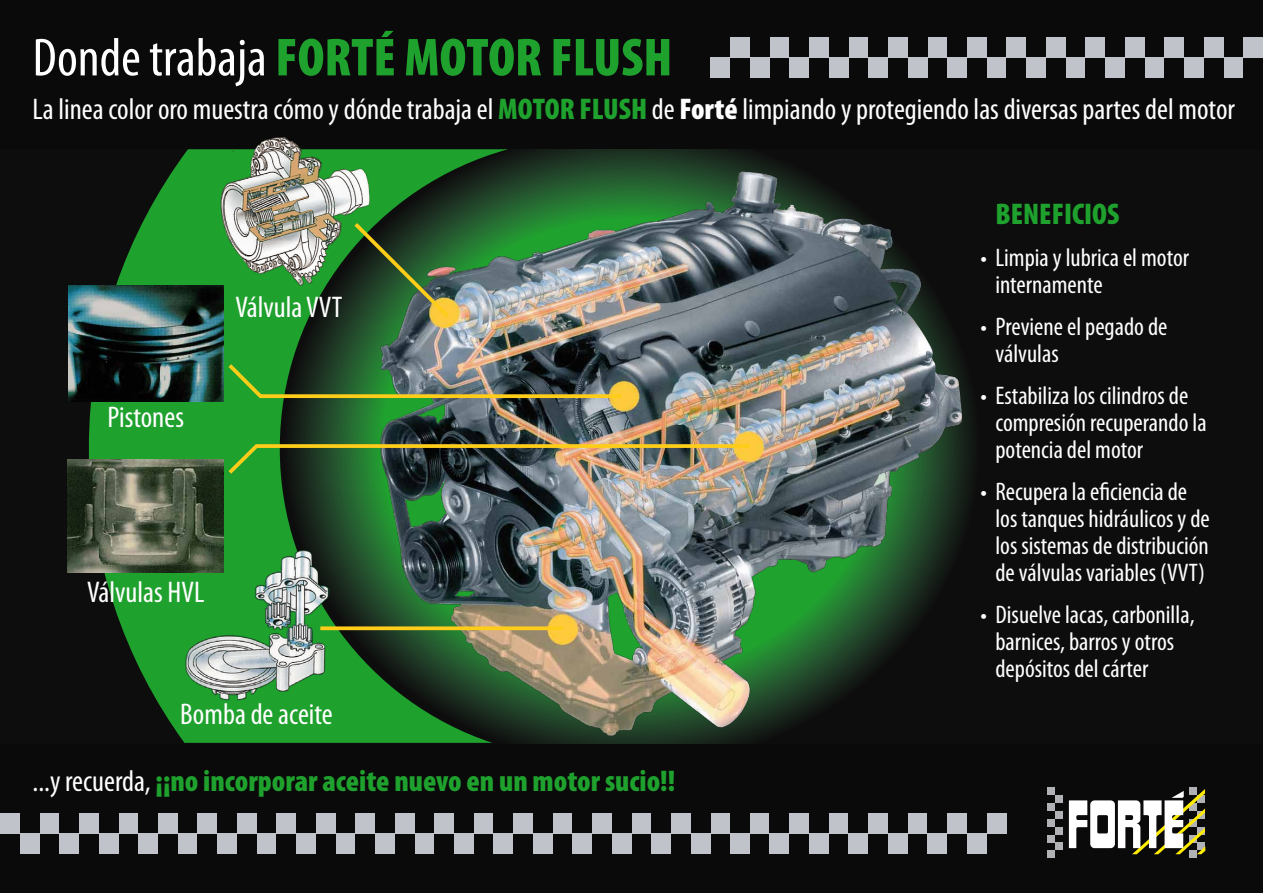
<style>
.page{position:relative;width:1263px;height:893px;background:#0a0a0a}
.page>*{position:absolute;margin:0;border:0;box-sizing:border-box;transform-origin:0 0}
.t1{font:900 condensed 54px "Myriad Pro";color:#1fa12e}
.t2{font:condensed 30px "Myriad Pro";color:#fff}
.t3{font:900 condensed 30px "Myriad Pro";color:#1fa12e}
.t4{font:condensed 25.5px/27px "Myriad Pro";color:#fff}
.s1{font-weight:400;color:#fff}
.s2{font-weight:900;color:#1fa12e}
.s3{font-weight:900}
</style>
<div class="page">
<div style="left:769px;top:37px;width:20px;height:21px;background:#c0c4ca"></div>
<div style="left:750px;top:58px;width:19px;height:20px;background:#c0c4ca"></div>
<div style="left:730px;top:37px;width:20px;height:21px;background:#c0c4ca"></div>
<div style="left:710px;top:58px;width:20px;height:20px;background:#c0c4ca"></div>
<div style="left:848px;top:37px;width:20px;height:21px;background:#c0c4ca"></div>
<div style="left:829px;top:58px;width:19px;height:20px;background:#c0c4ca"></div>
<div style="left:809px;top:37px;width:20px;height:21px;background:#c0c4ca"></div>
<div style="left:789px;top:58px;width:20px;height:20px;background:#c0c4ca"></div>
<div style="left:927px;top:37px;width:20px;height:21px;background:#c0c4ca"></div>
<div style="left:908px;top:58px;width:19px;height:20px;background:#c0c4ca"></div>
<div style="left:888px;top:37px;width:20px;height:21px;background:#c0c4ca"></div>
<div style="left:868px;top:58px;width:20px;height:20px;background:#c0c4ca"></div>
<div style="left:1006px;top:37px;width:20px;height:21px;background:#c0c4ca"></div>
<div style="left:986px;top:58px;width:20px;height:20px;background:#c0c4ca"></div>
<div style="left:967px;top:37px;width:19px;height:21px;background:#c0c4ca"></div>
<div style="left:947px;top:58px;width:20px;height:20px;background:#c0c4ca"></div>
<div style="left:1085px;top:37px;width:20px;height:21px;background:#c0c4ca"></div>
<div style="left:1065px;top:58px;width:20px;height:20px;background:#c0c4ca"></div>
<div style="left:1046px;top:37px;width:19px;height:21px;background:#c0c4ca"></div>
<div style="left:1026px;top:58px;width:20px;height:20px;background:#c0c4ca"></div>
<div style="left:1164px;top:37px;width:20px;height:21px;background:#c0c4ca"></div>
<div style="left:1144px;top:58px;width:20px;height:20px;background:#c0c4ca"></div>
<div style="left:1125px;top:37px;width:19px;height:21px;background:#c0c4ca"></div>
<div style="left:1105px;top:58px;width:20px;height:20px;background:#c0c4ca"></div>
<div style="left:1243px;top:37px;width:20px;height:21px;background:#c0c4ca"></div>
<div style="left:1223px;top:58px;width:20px;height:20px;background:#c0c4ca"></div>
<div style="left:1204px;top:37px;width:19px;height:21px;background:#c0c4ca"></div>
<div style="left:1184px;top:58px;width:20px;height:20px;background:#c0c4ca"></div>
<div style="left:39px;top:813px;width:20px;height:20px;background:#c0c4ca"></div>
<div style="left:20px;top:833px;width:19px;height:21px;background:#c0c4ca"></div>
<div style="left:0;top:813px;width:20px;height:20px;background:#c0c4ca"></div>
<div style="left:118px;top:813px;width:20px;height:20px;background:#c0c4ca"></div>
<div style="left:99px;top:833px;width:19px;height:21px;background:#c0c4ca"></div>
<div style="left:79px;top:813px;width:20px;height:20px;background:#c0c4ca"></div>
<div style="left:59px;top:833px;width:20px;height:21px;background:#c0c4ca"></div>
<div style="left:197px;top:813px;width:20px;height:20px;background:#c0c4ca"></div>
<div style="left:178px;top:833px;width:19px;height:21px;background:#c0c4ca"></div>
<div style="left:158px;top:813px;width:20px;height:20px;background:#c0c4ca"></div>
<div style="left:138px;top:833px;width:20px;height:21px;background:#c0c4ca"></div>
<div style="left:276px;top:813px;width:20px;height:20px;background:#c0c4ca"></div>
<div style="left:256px;top:833px;width:20px;height:21px;background:#c0c4ca"></div>
<div style="left:237px;top:813px;width:19px;height:20px;background:#c0c4ca"></div>
<div style="left:217px;top:833px;width:20px;height:21px;background:#c0c4ca"></div>
<div style="left:355px;top:813px;width:20px;height:20px;background:#c0c4ca"></div>
<div style="left:335px;top:833px;width:20px;height:21px;background:#c0c4ca"></div>
<div style="left:316px;top:813px;width:19px;height:20px;background:#c0c4ca"></div>
<div style="left:296px;top:833px;width:20px;height:21px;background:#c0c4ca"></div>
<div style="left:434px;top:813px;width:20px;height:20px;background:#c0c4ca"></div>
<div style="left:414px;top:833px;width:20px;height:21px;background:#c0c4ca"></div>
<div style="left:395px;top:813px;width:19px;height:20px;background:#c0c4ca"></div>
<div style="left:375px;top:833px;width:20px;height:21px;background:#c0c4ca"></div>
<div style="left:513px;top:813px;width:20px;height:20px;background:#c0c4ca"></div>
<div style="left:493px;top:833px;width:20px;height:21px;background:#c0c4ca"></div>
<div style="left:474px;top:813px;width:19px;height:20px;background:#c0c4ca"></div>
<div style="left:454px;top:833px;width:20px;height:21px;background:#c0c4ca"></div>
<div style="left:592px;top:813px;width:20px;height:20px;background:#c0c4ca"></div>
<div style="left:572px;top:833px;width:20px;height:21px;background:#c0c4ca"></div>
<div style="left:552px;top:813px;width:20px;height:20px;background:#c0c4ca"></div>
<div style="left:533px;top:833px;width:19px;height:21px;background:#c0c4ca"></div>
<div style="left:671px;top:813px;width:20px;height:20px;background:#c0c4ca"></div>
<div style="left:651px;top:833px;width:20px;height:21px;background:#c0c4ca"></div>
<div style="left:631px;top:813px;width:20px;height:20px;background:#c0c4ca"></div>
<div style="left:612px;top:833px;width:19px;height:21px;background:#c0c4ca"></div>
<div style="left:750px;top:813px;width:20px;height:20px;background:#c0c4ca"></div>
<div style="left:730px;top:833px;width:20px;height:21px;background:#c0c4ca"></div>
<div style="left:710px;top:813px;width:20px;height:20px;background:#c0c4ca"></div>
<div style="left:691px;top:833px;width:19px;height:21px;background:#c0c4ca"></div>
<div style="left:829px;top:813px;width:19px;height:20px;background:#c0c4ca"></div>
<div style="left:809px;top:833px;width:20px;height:21px;background:#c0c4ca"></div>
<div style="left:789px;top:813px;width:20px;height:20px;background:#c0c4ca"></div>
<div style="left:770px;top:833px;width:19px;height:21px;background:#c0c4ca"></div>
<div style="left:908px;top:813px;width:19px;height:20px;background:#c0c4ca"></div>
<div style="left:888px;top:833px;width:20px;height:21px;background:#c0c4ca"></div>
<div style="left:868px;top:813px;width:20px;height:20px;background:#c0c4ca"></div>
<div style="left:848px;top:833px;width:20px;height:21px;background:#c0c4ca"></div>
<div style="left:987px;top:813px;width:19px;height:20px;background:#c0c4ca"></div>
<div style="left:967px;top:833px;width:20px;height:21px;background:#c0c4ca"></div>
<div style="left:947px;top:813px;width:20px;height:20px;background:#c0c4ca"></div>
<div style="left:927px;top:833px;width:20px;height:21px;background:#c0c4ca"></div>
<svg style="left:89px;top:149px;width:419px;height:594px;fill:#1fa12e"></svg>
<div style="left:1047px;top:787px;width:8px;height:8px;background:#b1b2b5"></div>
<div style="left:1047px;top:803px;width:8px;height:8px;background:#b1b2b5"></div>
<div style="left:1047px;top:819px;width:8px;height:7px;background:#b1b2b5"></div>
<div style="left:1047px;top:835px;width:8px;height:7px;background:#b1b2b5"></div>
<div style="left:1047px;top:850px;width:8px;height:8px;background:#b1b2b5"></div>
<div style="left:1055px;top:795px;width:8px;height:8px;background:#b1b2b5"></div>
<div style="left:1055px;top:811px;width:8px;height:8px;background:#b1b2b5"></div>
<div style="left:1055px;top:827px;width:8px;height:7px;background:#b1b2b5"></div>
<div style="left:1055px;top:843px;width:8px;height:7px;background:#b1b2b5"></div>
<div style="left:1189px;top:787px;width:8px;height:8px;background:#b1b2b5"></div>
<div style="left:1189px;top:850px;width:8px;height:8px;background:#b1b2b5"></div>
<svg style="left:1069px;top:789px;width:136px;height:65px"></svg>
<img style="left:377px;top:167px;width:588px;height:570px">
<img style="left:221px;top:137px;width:150px;height:148px">
<img style="left:68px;top:285px;width:155px;height:116px">
<img style="left:183px;top:549px;width:147px;height:152px">
<img style="left:68px;top:459px;width:156px;height:113px">
<svg style="left:350px;top:219px;width:103px;height:102px;background:#38562e"></svg>
<svg style="left:320px;top:626px;width:242px;height:4px"></svg>
<img style="left:225px;top:360px;width:400px;height:40px">
<img style="left:225px;top:442px;width:529px;height:36px">
<h1 class="t1" style="left:33px;top:23px;width:641px"><span class="s1">Donde trabaja</span> FORTÉ MOTOR FLUSH</h1>
<p class="t2" style="left:33px;top:91px;width:1204px">La linea color oro muestra cómo y dónde trabaja el <span class="s2">MOTOR FLUSH</span> de <span class="s3">Forté</span> limpiando y protegiendo las diversas partes del motor</p>
<p class="t2" style="left:107px;top:399px;width:78px">Pistones</p>
<p class="t2" style="left:235px;top:289px;width:109px">Válvula VVT</p>
<p class="t2" style="left:87px;top:574px;width:119px">Válvulas HVL</p>
<p class="t2" style="left:180px;top:696px;width:154px">Bomba de aceite</p>
<p class="t3" style="left:33px;top:762px;width:644px"><span class="s1">...y recuerda,</span> ¡¡no incorporar aceite nuevo en un motor sucio!!</p>
<p class="t3" style="left:995px;top:195px;width:125px">BENEFICIOS</p>
<p class="t4" style="left:995px;top:244px;width:195px;text-indent:-15px">• Limpia y lubrica el motor internamente</p>
<p class="t4" style="left:995px;top:313px;width:174px;text-indent:-15px">• Previene el pegado de válvulas</p>
<p class="t4" style="left:995px;top:382px;width:213px;text-indent:-15px">• Estabiliza los cilindros de compresión recuperando la potencia del motor</p>
<p class="t4" style="left:995px;top:478px;width:216px;text-indent:-15px">• Recupera la eficiencia de los tanques hidráulicos y de los sistemas de distribución de válvulas variables (VVT)</p>
<p class="t4" style="left:995px;top:601px;width:201px;text-indent:-15px">• Disuelve lacas, carbonilla, barnices, barros y otros depósitos del cárter</p>
</div>
